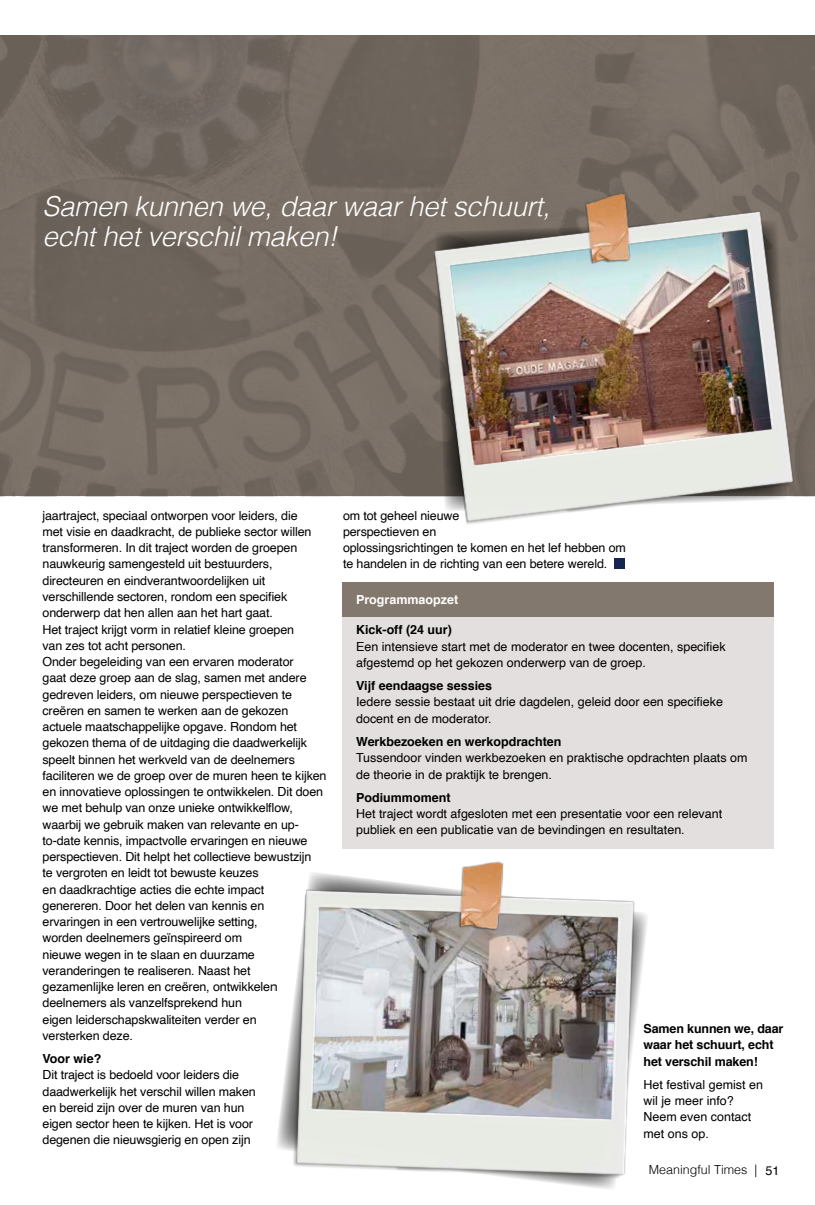
<style>
.page{position:relative;width:815px;height:1205px;background:#fff}
.page>*{position:absolute;margin:0;border:0;box-sizing:border-box;transform-origin:0 0}
.t1{font:italic 300 27.5px/30px "Helvetica";letter-spacing:-.01em;color:#fff}
.t2{font:12.5px/16.2px "Helvetica";letter-spacing:-.01em;color:#000}
.t3{font:700 12.5px/16.2px "Helvetica";color:#000}
.t4{font:300 12.5px "Helvetica";color:#000}
.t5{font:700 12.5px "Helvetica";color:#fff}
.s1{font-weight:400}
</style>
<div class="page">
<div style="left:343px;top:582px;width:431px;height:267px;background:#e3dfde"></div>
<img style="left:0;top:35px;width:815px;height:461px">
<img style="left:424px;top:141px;width:391px;height:384px">
<img style="left:277px;top:822px;width:370px;height:367px">
<div style="left:343px;top:582px;width:431px;height:35px;background:#83786e"></div>
<div style="left:615px;top:558px;width:10px;height:10px;background:#152751"></div>
<h1 class="t1" style="left:43px;top:190px;width:509px">Samen kunnen we, daar waar het schuurt, echt het verschil maken!</h1>
<p class="t2" style="left:43px;top:507px;width:286px">jaartraject, speciaal ontworpen voor leiders, die<br>met visie en daadkracht, de publieke sector willen transformeren. In dit traject worden de groepen nauwkeurig samengesteld uit bestuurders, directeuren en eindverantwoordelijken uit verschillende sectoren, rondom een specifiek onderwerp dat hen allen aan het hart gaat.<br>Het traject krijgt vorm in relatief kleine groepen<br>van zes tot acht personen.<br>Onder begeleiding van een ervaren moderator<br>gaat deze groep aan de slag, samen met andere gedreven leiders, om nieuwe perspectieven te creëren en samen te werken aan de gekozen actuele maatschappelijke opgave. Rondom het gekozen thema of de uitdaging die daadwerkelijk speelt binnen het werkveld van de deelnemers faciliteren we de groep over de muren heen te kijken en innovatieve oplossingen te ontwikkelen. Dit doen we met behulp van onze unieke ontwikkelflow, waarbij we gebruik maken van relevante en up&shy;to-date kennis, impactvolle ervaringen en nieuwe perspectieven. Dit helpt het collectieve bewustzijn<br>te vergroten en leidt tot bewuste keuzes<br>en daadkrachtige acties die echte impact genereren. Door het delen van kennis en<br>ervaringen in een vertrouwelijke setting,<br>worden deelnemers geïnspireerd om<br>nieuwe wegen in te slaan en duurzame veranderingen te realiseren. Naast het<br>gezamenlijke leren en creëren, ontwikkelen deelnemers als vanzelfsprekend hun<br>eigen leiderschapskwaliteiten verder en<br>versterken deze.</p>
<p class="t3" style="left:43px;top:1051px;width:60px">Voor wie?</p>
<p class="t2" style="left:43px;top:1067px;width:215px">Dit traject is bedoeld voor leiders die daadwerkelijk het verschil willen maken en bereid zijn over de muren van hun eigen sector heen te kijken. Het is voor degenen die nieuwsgierig en open zijn</p>
<p class="t2" style="left:343px;top:507px;width:284px">om tot geheel nieuwe<br>perspectieven en<br>oplossingsrichtingen te komen en het lef hebben om te handelen in de richting van een betere wereld.</p>
<p class="t5" style="left:356px;top:589px;width:104px">Programmaopzet</p>
<p class="t3" style="left:356px;top:622px;width:97px">Kick-off (24 uur)</p>
<p class="t2" style="left:356px;top:638px;width:371px">Een intensieve start met de moderator en twee docenten, specifiek afgestemd op het gekozen onderwerp van de groep.</p>
<p class="t3" style="left:356px;top:678px;width:137px">Vijf eendaagse sessies</p>
<p class="t2" style="left:356px;top:694px;width:368px">Iedere sessie bestaat uit drie dagdelen, geleid door een specifieke docent en de moderator.</p>
<p class="t3" style="left:356px;top:734px;width:207px">Werkbezoeken en werkopdrachten</p>
<p class="t2" style="left:356px;top:750px;width:393px">Tussendoor vinden werkbezoeken en praktische opdrachten plaats om de theorie in de praktijk te brengen.</p>
<p class="t3" style="left:356px;top:789px;width:96px">Podiummoment</p>
<p class="t2" style="left:356px;top:806px;width:368px">Het traject wordt afgesloten met een presentatie voor een relevant publiek en een publicatie van de bevindingen en resultaten.</p>
<p class="t3" style="left:643px;top:1020px;width:141px">Samen kunnen we, daar waar het schuurt, echt het verschil maken!</p>
<p class="t2" style="left:643px;top:1077px;width:121px">Het festival gemist en wil je meer info?<br>Neem even contact met ons op.</p>
<p class="t4" style="left:649px;top:1159px;width:132px">Meaningful Times | <span class="s1">51</span></p>
</div>
